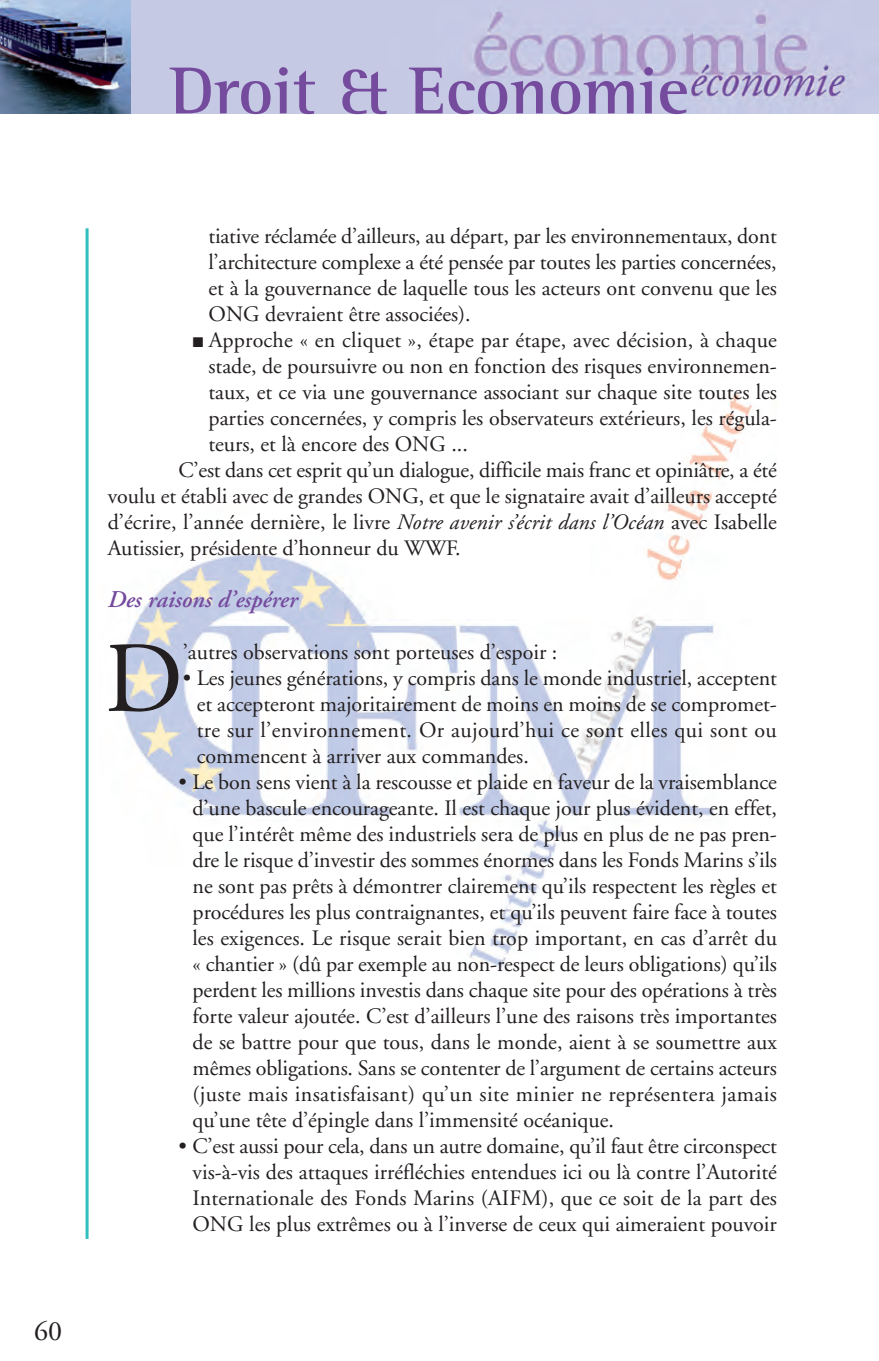
<style>
.page{position:relative;width:879px;height:1361px;background:#fff}
.page>*{position:absolute;margin:0;border:0;box-sizing:border-box;transform-origin:0 0}
.t1{font:100.4px "Adobe Garamond";color:#231f20}
.t2{font:700 68px "Rotis Semi Serif";color:#754b9e}
.t3{font:28px "Adobe Garamond";color:#231f20}
.t4{font:italic 600 24px "Adobe Garamond";color:#754b9e}
.t5{font:22px/26px "Adobe Garamond";color:#231f20;text-align:justify}
.s1{font-style:italic}
</style>
<div class="page">
<img style="left:120px;top:393px;width:633px;height:579px">
<hr style="left:86px;top:228px;width:3px;height:1011px;background:#31bebf">
<img style="left:130px;top:0;width:749px;height:113px">
<img style="left:0;top:0;width:130px;height:113px">
<p class="t3" style="left:34px;top:1320px;width:29px">60</p>
<h2 class="t2" style="left:170px;top:68px;width:520px">Droit &amp; Economie</h2>
<p class="t5" style="left:208px;top:225px;width:570px">tiative réclamée d’ailleurs, au départ, par les environnementaux, dont l’architecture complexe a été pensée par toutes les parties concernées, et à la gouvernance de laquelle tous les acteurs ont convenu que les ONG devraient être associées).</p>
<p class="t5" style="left:193px;top:329px;width:586px">■ Approche « en cliquet », étape par étape, avec décision, à chaque</p>
<p class="t5" style="left:208px;top:355px;width:570px">stade, de poursuivre ou non en fonction des risques environnemen-</p>
<p class="t5" style="left:208px;top:381px;width:570px">taux, et ce via une gouvernance associant sur chaque site toutes les</p>
<p class="t5" style="left:208px;top:407px;width:570px">parties concernées, y compris les observateurs extérieurs, les régula-</p>
<p class="t5" style="left:208px;top:433px;width:261px">teurs, et là encore des ONG ...</p>
<p class="t5" style="left:179px;top:459px;width:600px">C’est dans cet esprit qu’un dialogue, difficile mais franc et opiniâtre, a été</p>
<p class="t5" style="left:108px;top:485px;width:670px">voulu et établi avec de grandes ONG, et que le signataire avait d’ailleurs accepté</p>
<p class="t5" style="left:108px;top:511px;width:670px">d’écrire, l’année dernière, le livre <span class="s1">Notre avenir s’écrit dans l’Océan</span> avec Isabelle</p>
<p class="t5" style="left:108px;top:537px;width:354px">Autissier, présidente d’honneur du WWF.</p>
<p class="t4" style="left:108px;top:589px;width:191px">Des raisons d’espérer</p>
<h1 class="t1" style="left:105px;top:639px;width:80px">D</h1>
<p class="t5" style="left:183px;top:641px;width:376px">’autres observations sont porteuses d’espoir :</p>
<p class="t5" style="left:197px;top:667px;width:582px;text-indent:-14px">• Les jeunes générations, y compris dans le monde industriel, acceptent et accepteront majoritairement de moins en moins de se compromet&shy;tre sur l’environnement. Or aujourd’hui ce sont elles qui sont ou commencent à arriver aux commandes.</p>
<p class="t5" style="left:192px;top:771px;width:586px;text-indent:-14px">• Le bon sens vient à la rescousse et plaide en faveur de la vraisemblance d’une bascule encourageante. Il est chaque jour plus évident, en effet, que l’intérêt même des industriels sera de plus en plus de ne pas pren&shy;dre le risque d’investir des sommes énormes dans les Fonds Marins s’ils ne sont pas prêts à démontrer clairement qu’ils respectent les règles et procédures les plus contraignantes, et qu’ils peuvent faire face à toutes les exigences. Le risque serait bien trop important, en cas d’arrêt du « chantier » (dû par exemple au non-respect de leurs obligations) qu’ils perdent les millions investis dans chaque site pour des opérations à très forte valeur ajoutée. C’est d’ailleurs l’une des raisons très importantes de se battre pour que tous, dans le monde, aient à se soumettre aux mêmes obligations. Sans se contenter de l’argument de certains acteurs (juste mais insatisfaisant) qu’un site minier ne représentera jamais qu’une tête d’épingle dans l’immensité océanique.</p>
<p class="t5" style="left:192px;top:1135px;width:586px;text-indent:-14px">• C’est aussi pour cela, dans un autre domaine, qu’il faut être circonspect vis-à-vis des attaques irréfléchies entendues ici ou là contre l’Autorité Internationale des Fonds Marins (AIFM), que ce soit de la part des ONG les plus extrêmes ou à l’inverse de ceux qui aimeraient pouvoir</p>
</div>
